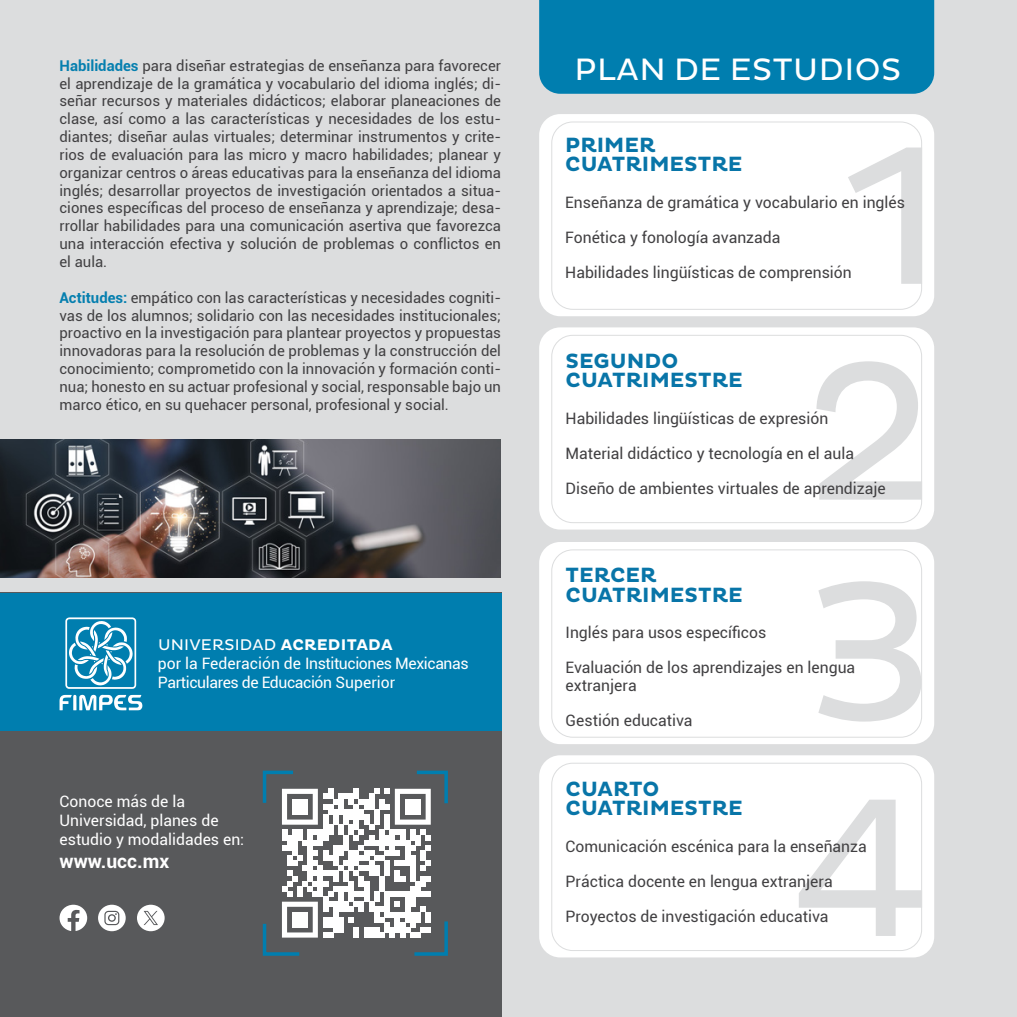
<style>
.page{position:relative;width:1017px;height:1017px;background:#dcddde}
.page>*{position:absolute;margin:0;border:0;box-sizing:border-box;transform-origin:0 0}
.t1{font:31.5px "Pluto";letter-spacing:.015em;color:#fff}
.t2{font:700 21px "Pluto";color:#0875a8}
.t3{font:700 19.25px "Roboto";color:#fff}
.t4{font:15.75px "Roboto";color:#414042}
.t5{font:15.75px "Roboto";letter-spacing:-.025em;color:#fff}
.t6{font:15.75px/18.9px "Roboto";color:#fff}
.t7{font:15.75px "Pluto";letter-spacing:.015em;color:#fff}
.t8{font:14.88px/17.8px "Roboto";color:#414042;text-align:justify}
.s1{font-weight:700;color:#057faf}
.s2{font-weight:700}
</style>
<div class="page">
<div style="left:0;top:593px;width:501px;height:424px;background:#58595b"></div>
<div style="left:0;top:593px;width:501px;height:137px;background:#007eaf"></div>
<div style="left:539px;top:114px;width:395px;height:202px;background:#fff;border-radius:21px"></div>
<div style="left:539px;top:327px;width:395px;height:203px;background:#fff;border-radius:21px"></div>
<div style="left:539px;top:542px;width:395px;height:202px;background:#fff;border-radius:21px"></div>
<div style="left:539px;top:755px;width:395px;height:202px;background:#fff;border-radius:21px"></div>
<svg style="left:848px;top:148px;width:72px;height:136px"></svg>
<svg style="left:816px;top:361px;width:104px;height:139px"></svg>
<svg style="left:818px;top:581px;width:102px;height:141px"></svg>
<svg style="left:799px;top:800px;width:123px;height:136px"></svg>
<svg style="left:98px;top:905px;width:28px;height:26px"></svg>
<svg style="left:137px;top:905px;width:28px;height:26px"></svg>
<svg style="left:60px;top:905px;width:27px;height:26px"></svg>
<div style="left:539px;top:0;width:395px;height:94px;background:#007eaf"></div>
<svg style="left:60px;top:695px;width:82px;height:15px"></svg>
<svg style="left:65px;top:617px;width:71px;height:72px"></svg>
<div style="left:551px;top:122px;width:371px;height:188px;border:1px solid #dcddde;border-radius:21px"></div>
<div style="left:551px;top:335px;width:371px;height:188px;border:1px solid #dcddde;border-radius:21px"></div>
<div style="left:551px;top:549px;width:371px;height:189px;border:1px solid #dcddde;border-radius:21px"></div>
<div style="left:551px;top:763px;width:371px;height:188px;border:1px solid #dcddde;border-radius:21px"></div>
<svg style="left:262px;top:770px;width:186px;height:186px"></svg>
<div style="left:292px;top:912px;width:16px;height:15px;background:#fff"></div>
<img style="left:0;top:440px;width:501px;height:137px">
<p class="t8" style="left:60px;top:56px;width:443px"><span class="s1">Habilidades</span> para diseñar estrategias de enseñanza para favorecer el aprendizaje de la gramática y vocabulario del idioma inglés; di&shy;señar recursos y materiales didácticos; elaborar planeaciones de clase, así como a las características y necesidades de los estu&shy;diantes; diseñar aulas virtuales; determinar instrumentos y crite&shy;rios de evaluación para las micro y macro habilidades; planear y organizar centros o áreas educativas para la enseñanza del idioma inglés; desarrollar proyectos de investigación orientados a situa&shy;ciones específicas del proceso de enseñanza y aprendizaje; desa&shy;rrollar habilidades para una comunicación asertiva que favorezca una interacción efectiva y solución de problemas o conflictos en el aula.</p>
<p class="t8" style="left:60px;top:288px;width:443px"><span class="s1">Actitudes:</span> empático con las características y necesidades cogniti&shy;vas de los alumnos; solidario con las necesidades institucionales; proactivo en la investigación para plantear proyectos y propuestas innovadoras para la resolución de problemas y la construcción del conocimiento; comprometido con la innovación y formación conti&shy;nua; honesto en su actuar profesional y social, responsable bajo un marco ético, en su quehacer personal, profesional y social.</p>
<p class="t7" style="left:158px;top:636px;width:236px">UNIVERSIDAD <span class="s2">ACREDITADA</span></p>
<p class="t5" style="left:158px;top:652px;width:312px">por la Federación de Instituciones Mexicanas</p>
<p class="t5" style="left:158px;top:671px;width:239px">Particulares de Educación Superior</p>
<p class="t6" style="left:60px;top:791px;width:127px">Conoce más de la</p>
<p class="t6" style="left:60px;top:810px;width:186px">Universidad, planes de estudio y modalidades en:</p>
<p class="t3" style="left:60px;top:847px;width:111px">www.ucc.mx</p>
<p class="t1" style="left:574px;top:52px;width:328px">PLAN DE ESTUDIOS</p>
<p class="t2" style="left:565px;top:133px;width:92px">PRIMER</p>
<p class="t2" style="left:565px;top:152px;width:179px">CUATRIMESTRE</p>
<p class="t4" style="left:565px;top:191px;width:341px">Enseñanza de gramática y vocabulario en inglés</p>
<p class="t4" style="left:565px;top:226px;width:217px">Fonética y fonología avanzada</p>
<p class="t4" style="left:565px;top:261px;width:288px">Habilidades lingüísticas de comprensión</p>
<p class="t2" style="left:566px;top:349px;width:114px">SEGUNDO</p>
<p class="t2" style="left:566px;top:368px;width:179px">CUATRIMESTRE</p>
<p class="t4" style="left:566px;top:407px;width:264px">Habilidades lingüísticas de expresión</p>
<p class="t4" style="left:566px;top:442px;width:290px">Material didáctico y tecnología en el aula</p>
<p class="t4" style="left:566px;top:477px;width:322px">Diseño de ambientes virtuales de aprendizaje</p>
<p class="t2" style="left:566px;top:563px;width:92px">TERCER</p>
<p class="t2" style="left:566px;top:583px;width:179px">CUATRIMESTRE</p>
<p class="t4" style="left:566px;top:622px;width:202px">Inglés para usos específicos</p>
<p class="t4" style="left:566px;top:657px;width:291px">Evaluación de los aprendizajes en lengua</p>
<p class="t4" style="left:566px;top:674px;width:73px">extranjera</p>
<p class="t4" style="left:566px;top:709px;width:129px">Gestión educativa</p>
<p class="t2" style="left:566px;top:777px;width:95px">CUARTO</p>
<p class="t2" style="left:566px;top:796px;width:179px">CUATRIMESTRE</p>
<p class="t4" style="left:566px;top:835px;width:303px">Comunicación escénica para la enseñanza</p>
<p class="t4" style="left:566px;top:870px;width:269px">Práctica docente en lengua extranjera</p>
<p class="t4" style="left:566px;top:905px;width:264px">Proyectos de investigación educativa</p>
</div>
